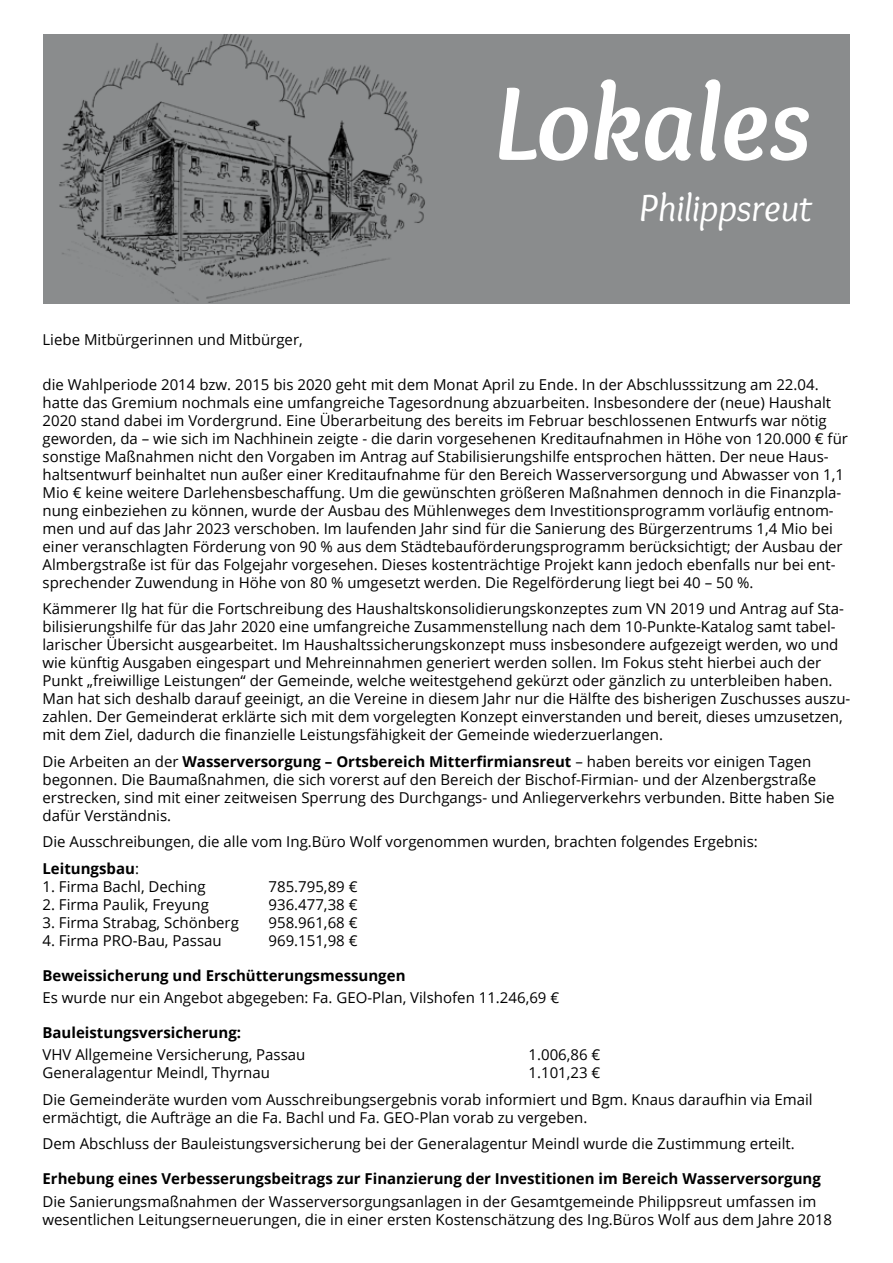
<style>
.page{position:relative;width:893px;height:1263px;background:#fff}
.page>*{position:absolute;margin:0;border:0;box-sizing:border-box;transform-origin:0 0}
.t1{font:italic 700 108px "Overlock";color:#fff}
.t2{font:italic 39px "Overlock";color:#fff}
.t3{font:15px/18px "Open Sans";color:#000}
.t4{font:700 15px "Open Sans";color:#000}
.s1{font-weight:700}
</style>
<div class="page">
<div style="left:43px;top:34px;width:807px;height:269px;background:#8a8c8d"></div>
<img style="left:59px;top:34px;width:366px;height:269px">
<h1 class="t1" style="left:493px;top:60px;width:320px">Lokales</h1>
<h2 class="t2" style="left:639px;top:186px;width:174px">Philippsreut</h2>
<p class="t3" style="left:43px;top:330px;width:262px">Liebe Mitbürgerinnen und Mitbürger,</p>
<p class="t3" style="left:43px;top:375px;width:807px">die Wahlperiode 2014 bzw. 2015 bis 2020 geht mit dem Monat April zu Ende. In der Abschlusssitzung am 22.04. hatte das Gremium nochmals eine umfangreiche Tagesordnung abzuarbeiten. Insbesondere der (neue) Haushalt 2020 stand dabei im Vordergrund. Eine Überarbeitung des bereits im Februar beschlossenen Entwurfs war nötig geworden, da – wie sich im Nachhinein zeigte - die darin vorgesehenen Kreditaufnahmen in Höhe von 120.000 € für sonstige Maßnahmen nicht den Vorgaben im Antrag auf Stabilisierungshilfe entsprochen hätten. Der neue Haus&shy;haltsentwurf beinhaltet nun außer einer Kreditaufnahme für den Bereich Wasserversorgung und Abwasser von 1,1<br>Mio € keine weitere Darlehensbeschaffung. Um die gewünschten größeren Maßnahmen dennoch in die Finanzpla&shy;nung einbeziehen zu können, wurde der Ausbau des Mühlenweges dem Investitionsprogramm vorläufig entnom&shy;men und auf das Jahr 2023 verschoben. Im laufenden Jahr sind für die Sanierung des Bürgerzentrums 1,4 Mio bei einer veranschlagten Förderung von 90 % aus dem Städtebauförderungsprogramm berücksichtigt; der Ausbau der Almbergstraße ist für das Folgejahr vorgesehen. Dieses kostenträchtige Projekt kann jedoch ebenfalls nur bei ent&shy;sprechender Zuwendung in Höhe von 80 % umgesetzt werden. Die Regelförderung liegt bei 40 – 50 %.</p>
<p class="t3" style="left:43px;top:599px;width:809px">Kämmerer Ilg hat für die Fortschreibung des Haushaltskonsolidierungskonzeptes zum VN 2019 und Antrag auf Sta&shy;bilisierungshilfe für das Jahr 2020 eine umfangreiche Zusammenstellung nach dem 10-Punkte-Katalog samt tabel&shy;larischer Übersicht ausgearbeitet. Im Haushaltssicherungskonzept muss insbesondere aufgezeigt werden, wo und wie künftig Ausgaben eingespart und Mehreinnahmen generiert werden sollen. Im Fokus steht hierbei auch der Punkt „freiwillige Leistungen“ der Gemeinde, welche weitestgehend gekürzt oder gänzlich zu unterbleiben haben.<br>Man hat sich deshalb darauf geeinigt, an die Vereine in diesem Jahr nur die Hälfte des bisherigen Zuschusses auszu&shy;zahlen. Der Gemeinderat erklärte sich mit dem vorgelegten Konzept einverstanden und bereit, dieses umzusetzen, mit dem Ziel, dadurch die finanzielle Leistungsfähigkeit der Gemeinde wiederzuerlangen.</p>
<p class="t3" style="left:43px;top:752px;width:793px">Die Arbeiten an der <span class="s1">Wasserversorgung – Ortsbereich Mitterfirmiansreut</span> – haben bereits vor einigen Tagen begonnen. Die Baumaßnahmen, die sich vorerst auf den Bereich der Bischof-Firmian- und der Alzenbergstraße erstrecken, sind mit einer zeitweisen Sperrung des Durchgangs- und Anliegerverkehrs verbunden. Bitte haben Sie dafür Verständnis.</p>
<p class="t3" style="left:43px;top:828px;width:717px;line-height:26.5px">Die Ausschreibungen, die alle vom Ing.Büro Wolf vorgenommen wurden, brachten folgendes Ergebnis:<br><span class="s1">Leitungsbau</span>:</p>
<p class="t3" style="left:43px;top:877px;width:165px">1. Firma Bachl, Deching</p>
<p class="t3" style="left:268px;top:877px;width:91px">785.795,89 €</p>
<p class="t3" style="left:43px;top:895px;width:168px">2. Firma Paulik, Freyung</p>
<p class="t3" style="left:268px;top:895px;width:91px">936.477,38 €</p>
<p class="t3" style="left:43px;top:913px;width:198px">3. Firma Strabag, Schönberg</p>
<p class="t3" style="left:268px;top:913px;width:91px">958.961,68 €</p>
<p class="t3" style="left:43px;top:931px;width:181px">4. Firma PRO-Bau, Passau</p>
<p class="t3" style="left:268px;top:931px;width:91px">969.151,98 €</p>
<p class="t4" style="left:43px;top:965px;width:364px">Beweissicherung und Erschütterungsmessungen</p>
<p class="t3" style="left:43px;top:988px;width:518px">Es wurde nur ein Angebot abgegeben: Fa. GEO-Plan, Vilshofen 11.246,69 €</p>
<p class="t4" style="left:43px;top:1022px;width:200px">Bauleistungsversicherung:</p>
<p class="t3" style="left:43px;top:1045px;width:264px">VHV Allgemeine Versicherung, Passau</p>
<p class="t3" style="left:529px;top:1045px;width:73px">1.006,86 €</p>
<p class="t3" style="left:43px;top:1063px;width:229px">Generalagentur Meindl, Thyrnau</p>
<p class="t3" style="left:43px;top:1059px;width:772px;line-height:26.5px;text-indent:486px">1.101,23 €<br>Die Gemeinderäte wurden vom Ausschreibungsergebnis vorab informiert und Bgm. Knaus daraufhin via Email</p>
<p class="t3" style="left:43px;top:1104px;width:754px;line-height:26.5px">ermächtigt, die Aufträge an die Fa. Bachl und Fa. GEO-Plan vorab zu vergeben.<br>Dem Abschluss der Bauleistungsversicherung bei der Generalagentur Meindl wurde die Zustimmung erteilt.</p>
<p class="t4" style="left:43px;top:1168px;width:780px">Erhebung eines Verbesserungsbeitrags zur Finanzierung der Investitionen im Bereich Wasserversorgung</p>
<p class="t3" style="left:43px;top:1192px;width:791px">Die Sanierungsmaßnahmen der Wasserversorgungsanlagen in der Gesamtgemeinde Philippsreut umfassen im wesentlichen Leitungserneuerungen, die in einer ersten Kostenschätzung des Ing.Büros Wolf aus dem Jahre 2018</p>
</div>
